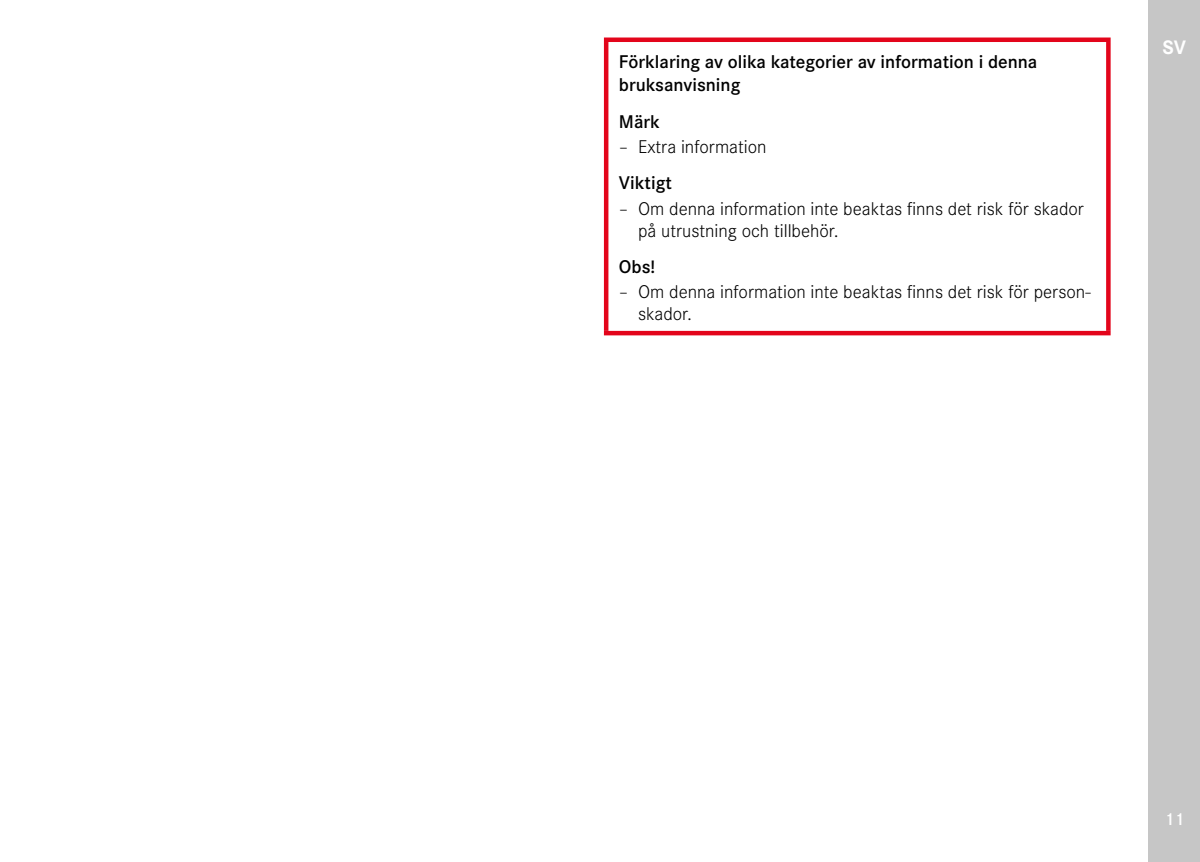
<style>
.page{position:relative;width:1200px;height:862px;background:#fff}
.page>*{position:absolute;margin:0;border:0;box-sizing:border-box;transform-origin:0 0}
.t1{font:700 20.25px "Corporate S";color:#fff}
.t2{font:300 19.12px/22.1px "Corporate S";color:#000}
.t3{font:600 19.12px/23.6px "Corporate S";color:#000}
.t4{font:600 18px "Corporate S";color:#fff}
</style>
<div class="page">
<div style="left:1148px;top:0;width:51px;height:861px;background:#c6c6c6"></div>
<div style="left:603px;top:37px;width:507px;height:5px;background:#e3051b"></div>
<div style="left:603px;top:42px;width:5px;height:289px;background:#e3051b"></div>
<svg style="left:1105px;top:42px;width:5px;height:289px"></svg>
<hr style="left:603px;top:331px;width:507px;height:4px;background:#e3051b">
<p class="t3" style="left:618px;top:48px;width:420px">Förklaring av olika kategorier av information i denna bruksanvisning</p>
<p class="t3" style="left:618px;top:108px;width:43px">Märk</p>
<p class="t2" style="left:618px;top:134px;width:149px">– Extra information</p>
<p class="t3" style="left:618px;top:170px;width:54px">Viktigt</p>
<p class="t2" style="left:638px;top:196px;width:447px;text-indent:-19px">– Om denna information inte beaktas finns det risk för skador på utrustning och tillbehör.</p>
<p class="t3" style="left:618px;top:253px;width:38px">Obs!</p>
<p class="t2" style="left:638px;top:280px;width:454px;text-indent:-19px">– Om denna information inte beaktas finns det risk för person&shy;skador.</p>
<p class="t1" style="left:1162px;top:32px;width:25px">SV</p>
<p class="t4" style="left:1163px;top:805px;width:21px">11</p>
</div>
